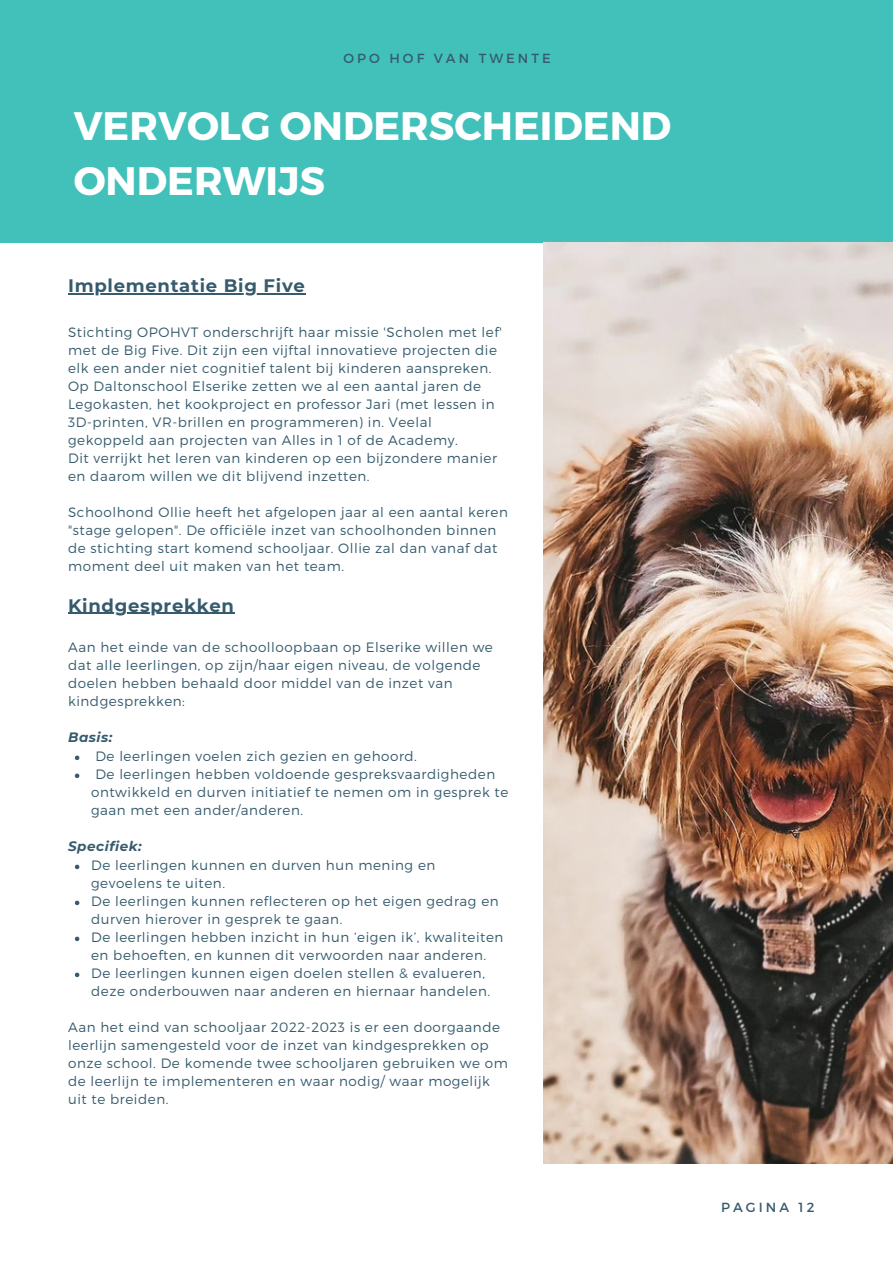
<style>
.page{position:relative;width:893px;height:1264px;background:#fff}
.page>*{position:absolute;margin:0;border:0;box-sizing:border-box;transform-origin:0 0}
.t1{font:700 39.6px/55.1px "Montserrat";color:#fff}
.t2{font:700 18px "Montserrat";letter-spacing:.04em;color:#365b6d}
.t3{font:300 13.5px/18px "Montserrat";letter-spacing:.04em;color:#365b6d}
.t4{font:italic 700 13.5px "Montserrat";letter-spacing:.04em;color:#365b6d}
.t5{font:13.2px "Montserrat";letter-spacing:.23em;color:#365b6d}
</style>
<div class="page">
<div style="left:0;top:0;width:892px;height:242px;background:#41c1ba"></div>
<img style="left:544px;top:242px;width:348px;height:921px">
<svg style="left:75px;top:755px;width:4px;height:5px"></svg>
<svg style="left:75px;top:773px;width:4px;height:5px"></svg>
<svg style="left:75px;top:864px;width:4px;height:5px"></svg>
<svg style="left:75px;top:900px;width:4px;height:5px"></svg>
<svg style="left:75px;top:936px;width:4px;height:5px"></svg>
<svg style="left:75px;top:972px;width:4px;height:5px"></svg>
<hr style="left:68px;top:293px;width:237px;height:1px;background:#365b6d">
<hr style="left:68px;top:612px;width:167px;height:2px;background:#365b6d">
<p class="t5" style="left:343px;top:50px;width:209px">OPO HOF VAN TWENTE</p>
<p class="t1" style="left:74px;top:96px;width:599px">VERVOLG ONDERSCHEIDEND<br>ONDERWIJS</p>
<p class="t2" style="left:68px;top:275px;width:238px">Implementatie Big Five</p>
<p class="t3" style="left:68px;top:323px;width:435px">Stichting OPOHVT onderschrijft haar missie 'Scholen met lef' met de Big Five. Dit zijn een vijftal innovatieve projecten die elk een ander niet cognitief talent bij kinderen aanspreken.</p>
<p class="t3" style="left:68px;top:377px;width:428px">Op Daltonschool Elserike zetten we al een aantal jaren de Legokasten, het kookproject en professor Jari (met lessen in 3D-printen, VR-brillen en programmeren) in. Veelal gekoppeld aan projecten van Alles in 1 of de Academy.</p>
<p class="t3" style="left:68px;top:448px;width:430px">Dit verrijkt het leren van kinderen op een bijzondere manier en daarom willen we dit blijvend inzetten.</p>
<p class="t3" style="left:68px;top:502px;width:441px">Schoolhond Ollie heeft het afgelopen jaar al een aantal keren "stage gelopen". De officiële inzet van schoolhonden binnen de stichting start komend schooljaar. Ollie zal dan vanaf dat moment deel uit maken van het team.</p>
<p class="t2" style="left:68px;top:594px;width:167px">Kindgesprekken</p>
<p class="t3" style="left:68px;top:637px;width:426px">Aan het einde van de schoolloopbaan op Elserike willen we dat alle leerlingen, op zijn/haar eigen niveau, de volgende doelen hebben behaald door middel van de inzet van kindgesprekken:</p>
<p class="t4" style="left:68px;top:729px;width:46px">Basis:</p>
<p class="t3" style="left:95px;top:746px;width:323px">De leerlingen voelen zich gezien en gehoord.</p>
<p class="t3" style="left:91px;top:764px;width:418px;text-indent:4px">De leerlingen hebben voldoende gespreksvaardigheden ontwikkeld en durven initiatief te nemen om in gesprek te gaan met een ander/anderen.</p>
<p class="t4" style="left:68px;top:838px;width:75px">Specifiek:</p>
<p class="t3" style="left:91px;top:855px;width:346px">De leerlingen kunnen en durven hun mening en gevoelens te uiten.</p>
<p class="t3" style="left:91px;top:891px;width:409px">De leerlingen kunnen reflecteren op het eigen gedrag en durven hierover in gesprek te gaan.</p>
<p class="t3" style="left:91px;top:927px;width:414px">De leerlingen hebben inzicht in hun ‘eigen ik’, kwaliteiten en behoeften, en kunnen dit verwoorden naar anderen.</p>
<p class="t3" style="left:91px;top:963px;width:400px">De leerlingen kunnen eigen doelen stellen &amp; evalueren, deze onderbouwen naar anderen en hiernaar handelen.</p>
<p class="t3" style="left:68px;top:1017px;width:441px">Aan het eind van schooljaar 2022-2023 is er een doorgaande leerlijn samengesteld voor de inzet van kindgesprekken op onze school. De komende twee schooljaren gebruiken we om de leerlijn te implementeren en waar nodig/ waar mogelijk uit te breiden.</p>
<p class="t5" style="left:721px;top:1198px;width:95px">PAGINA 12</p>
</div>
